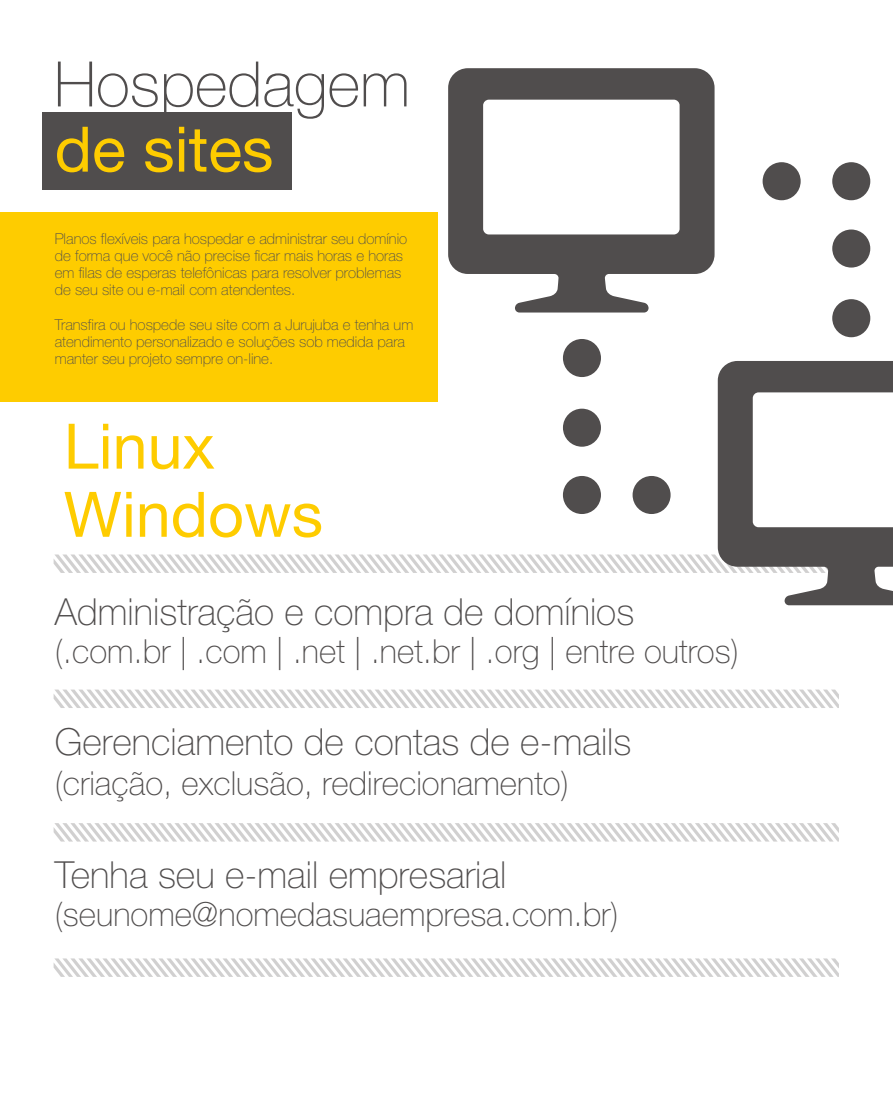
<style>
.page{position:relative;width:893px;height:1106px;background:#fff}
.page>*{position:absolute;margin:0;border:0;box-sizing:border-box;transform-origin:0 0}
.t1{font:62.85px/68.1px "Helvetica Neue";color:#fecc00}
.t2{font:100 62.85px "Helvetica Neue";color:#504d4d}
.t3{font:100 37.35px "Helvetica Neue";color:#504d4d}
.t4{font:100 33.15px "Helvetica Neue";color:#504d4d}
.t5{font:100 15px/17.1px "Helvetica Neue";color:#504d4d}
</style>
<div class="page">
<div style="left:0;top:212px;width:438px;height:189px;background:#fecc00"></div>
<div style="left:42px;top:112px;width:249px;height:78px;background:#504d4d"></div>
<div style="left:633px;top:476px;width:38px;height:38px;background:#504d4d;border-radius:50%"></div>
<div style="left:563px;top:476px;width:38px;height:38px;background:#504d4d;border-radius:50%"></div>
<div style="left:563px;top:339px;width:38px;height:38px;background:#504d4d;border-radius:50%"></div>
<div style="left:563px;top:408px;width:38px;height:39px;background:#504d4d;border-radius:50%"></div>
<div style="left:763px;top:162px;width:38px;height:38px;background:#504d4d;border-radius:50%"></div>
<div style="left:832px;top:162px;width:38px;height:38px;background:#504d4d;border-radius:50%"></div>
<div style="left:832px;top:299px;width:38px;height:38px;background:#504d4d;border-radius:50%"></div>
<div style="left:832px;top:229px;width:38px;height:38px;background:#504d4d;border-radius:50%"></div>
<svg style="left:718px;top:361px;width:175px;height:244px"></svg>
<svg style="left:448px;top:68px;width:267px;height:244px"></svg>
<svg style="left:54px;top:554px;width:785px;height:19px"></svg>
<svg style="left:54px;top:689px;width:785px;height:19px"></svg>
<svg style="left:54px;top:823px;width:785px;height:18px"></svg>
<svg style="left:54px;top:958px;width:785px;height:18px"></svg>
<h1 class="t2" style="left:54px;top:48px;width:358px">Hospedagem</h1>
<h1 class="t1" style="left:55px;top:114px;width:220px">de sites</h1>
<p class="t5" style="left:55px;top:230px;width:354px">Planos flexíveis para hospedar e administrar seu domínio de forma que você não precise ficar mais horas e horas em filas de esperas telefônicas para resolver problemas de seu site ou e-mail com atendentes.</p>
<p class="t5" style="left:55px;top:316px;width:360px">Transfira ou hospede seu site com a Jurujuba e tenha um atendimento personalizado e soluções sob medida para manter seu projeto sempre on-line.</p>
<h1 class="t1" style="left:64px;top:411px;width:261px">Linux<br>Windows</h1>
<h2 class="t3" style="left:55px;top:590px;width:581px">Administração e compra de domínios</h2>
<h3 class="t4" style="left:55px;top:632px;width:685px">(.com.br | .com | .net | .net.br | .org | entre outros)</h3>
<h2 class="t3" style="left:55px;top:720px;width:578px">Gerenciamento de contas de e-mails</h2>
<h3 class="t4" style="left:55px;top:764px;width:515px">(criação, exclusão, redirecionamento)</h3>
<h2 class="t3" style="left:55px;top:853px;width:453px">Tenha seu e-mail empresarial</h2>
<h3 class="t4" style="left:55px;top:895px;width:565px">(seunome@nomedasuaempresa.com.br)</h3>
</div>
